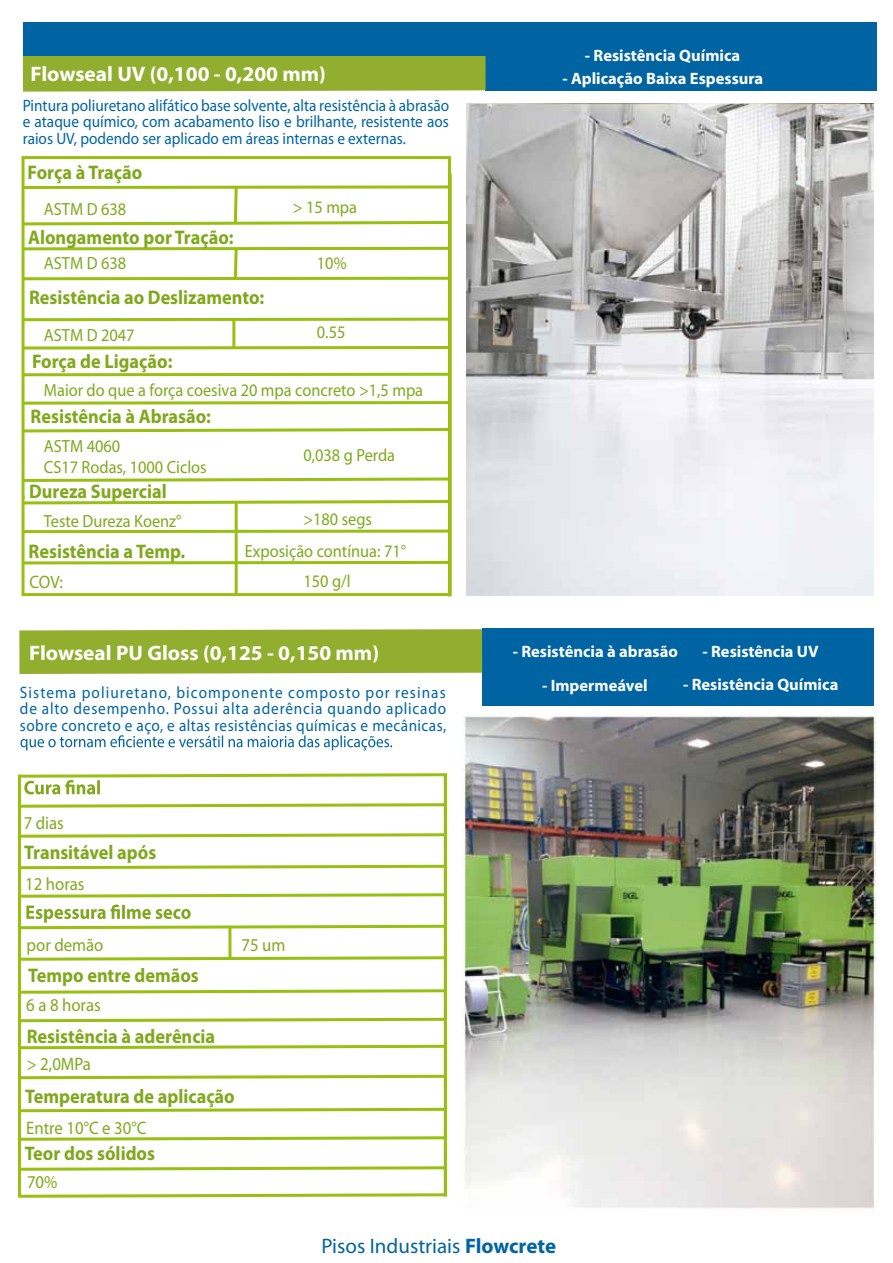
<style>
.page{position:relative;width:893px;height:1263px;background:#fff}
.page>*{position:absolute;margin:0;border:0;box-sizing:border-box;transform-origin:0 0}
.t1{font:700 21px "Myriad Pro";color:#fff}
.t2{font:21px "Myriad Pro";color:#0064a2}
.t3{font:700 19.65px "Myriad Pro";color:#81a81c;scale:.93 1}
.t4{font:18.15px "Myriad Pro";color:#81a81c;scale:.93 1}
.t5{font:18px "Myriad Pro";color:#81a81c;scale:.93 1}
.t6{font:17.7px/21px "Myriad Pro";color:#81a81c;scale:.93 1}
.t7{font:16.5px/16.5px "Myriad Pro";letter-spacing:.015em;color:#0064a2;text-align:justify;scale:.93 1}
.t8{font:700 16.5px "Myriad Pro";color:#fff}
.s1{font-weight:700}
</style>
<div class="page">
<div style="left:483px;top:629px;width:391px;height:77px;background:#0064a2"></div>
<svg style="left:21px;top:735px;width:371px;height:15px"></svg>
<div style="left:19px;top:629px;width:463px;height:45px;background:#92ae2f"></div>
<hr style="left:228px;top:926px;width:3px;height:33px;background:#98bf11">
<svg style="left:21px;top:832px;width:423px;height:7px"></svg>
<svg style="left:21px;top:1043px;width:423px;height:8px"></svg>
<svg style="left:21px;top:1073px;width:423px;height:8px"></svg>
<svg style="left:21px;top:1106px;width:423px;height:8px"></svg>
<svg style="left:21px;top:1135px;width:423px;height:7px"></svg>
<div style="left:486px;top:22px;width:391px;height:68px;background:#0064a2"></div>
<div style="left:23px;top:56px;width:463px;height:36px;background:#92ae2f"></div>
<div style="left:22px;top:156px;width:429px;height:440px;background:#fff;border:3px solid #98bf11"></div>
<svg style="left:21px;top:316px;width:431px;height:7px"></svg>
<svg style="left:21px;top:344px;width:431px;height:7px"></svg>
<svg style="left:21px;top:371px;width:431px;height:7px"></svg>
<svg style="left:21px;top:400px;width:431px;height:6px"></svg>
<svg style="left:21px;top:528px;width:431px;height:7px"></svg>
<svg style="left:21px;top:559px;width:431px;height:7px"></svg>
<svg style="left:21px;top:245px;width:431px;height:37px"></svg>
<hr style="left:232px;top:318px;width:3px;height:29px;background:#98bf11">
<svg style="left:21px;top:184px;width:431px;height:43px"></svg>
<svg style="left:21px;top:426px;width:431px;height:8px"></svg>
<div style="left:25px;top:491px;width:424px;height:9px;background:#fff"></div>
<svg style="left:21px;top:476px;width:431px;height:7px"></svg>
<svg style="left:21px;top:493px;width:431px;height:13px"></svg>
<hr style="left:235px;top:502px;width:3px;height:92px;background:#98bf11">
<div style="left:23px;top:23px;width:463px;height:33px;background:#0064a2"></div>
<div style="left:444px;top:773px;width:3px;height:423px;border:3px solid #98bf11"></div>
<svg style="left:21px;top:1016px;width:426px;height:8px"></svg>
<svg style="left:21px;top:988px;width:426px;height:7px"></svg>
<svg style="left:21px;top:955px;width:426px;height:7px"></svg>
<svg style="left:21px;top:892px;width:426px;height:39px"></svg>
<svg style="left:21px;top:863px;width:426px;height:8px"></svg>
<svg style="left:21px;top:802px;width:426px;height:7px"></svg>
<svg style="left:18px;top:773px;width:429px;height:21px"></svg>
<hr style="left:18px;top:776px;width:3px;height:420px;background:#98bf11">
<svg style="left:21px;top:1165px;width:426px;height:7px"></svg>
<svg style="left:18px;top:1192px;width:429px;height:6px"></svg>
<img style="left:462px;top:714px;width:413px;height:498px">
<div style="left:448px;top:173px;width:3px;height:423px;border:3px solid #98bf11"></div>
<img style="left:466px;top:103px;width:407px;height:492px">
<p class="t1" style="left:30px;top:60px;width:297px">Flowseal UV (0,100 - 0,200 mm)</p>
<p class="t7" style="left:23px;top:97px;width:460px">Pintura poliuretano alifático base solvente, alta resistência à abrasão e ataque químico, com acabamento liso e brilhante, resistente aos raios UV, podendo ser aplicado em áreas internas e externas.</p>
<p class="t3" style="left:28px;top:159px;width:125px">Força à Tração</p>
<p class="t6" style="left:44px;top:198px;width:90px">ASTM D 638</p>
<p class="t6" style="left:293px;top:196px;width:71px">&gt; 15 mpa</p>
<p class="t6" style="left:44px;top:252px;width:90px">ASTM D 638</p>
<p class="t6" style="left:317px;top:252px;width:33px">10%</p>
<p class="t3" style="left:28px;top:224px;width:222px">Alongamento por Tração:</p>
<p class="t3" style="left:29px;top:284px;width:254px">Resistência ao Deslizamento:</p>
<p class="t6" style="left:44px;top:324px;width:99px">ASTM D 2047</p>
<p class="t6" style="left:317px;top:321px;width:32px">0.55</p>
<p class="t3" style="left:32px;top:348px;width:152px">Força de Ligação:</p>
<p class="t6" style="left:44px;top:379px;width:409px">Maior do que a força coesiva 20 mpa concreto &gt;1,5 mpa</p>
<p class="t6" style="left:44px;top:435px;width:177px">ASTM 4060<br>CS17 Rodas, 1000 Ciclos</p>
<p class="t6" style="left:303px;top:444px;width:100px">0,038 g Perda</p>
<p class="t6" style="left:44px;top:510px;width:149px">Teste Dureza Koenz°</p>
<p class="t6" style="left:303px;top:508px;width:75px">&gt;180 segs</p>
<p class="t6" style="left:245px;top:540px;width:175px">Exposição contínua: 71°</p>
<p class="t6" style="left:303px;top:570px;width:52px">150 g/l</p>
<p class="t3" style="left:31px;top:404px;width:195px">Resistência à Abrasão:</p>
<p class="t3" style="left:29px;top:479px;width:150px">Dureza Supercial</p>
<p class="t3" style="left:29px;top:538px;width:170px">Resistência a Temp.</p>
<p class="t5" style="left:30px;top:570px;width:37px">COV:</p>
<p class="t1" style="left:29px;top:639px;width:351px">Flowseal PU Gloss (0,125 - 0,150 mm)</p>
<p class="t7" style="left:20px;top:684px;width:460px">Sistema poliuretano, bicomponente composto por resinas de alto desempenho. Possui alta aderência quando aplicado sobre concreto e aço, e altas resistências químicas e mecânicas,</p>
<p class="t5" style="left:24px;top:811px;width:45px">7 dias</p>
<p class="t3" style="left:24px;top:840px;width:144px">Transitável após</p>
<p class="t5" style="left:25px;top:873px;width:65px">12 horas</p>
<p class="t4" style="left:27px;top:933px;width:84px">por demão</p>
<p class="t4" style="left:242px;top:934px;width:49px">75 um</p>
<p class="t3" style="left:28px;top:962px;width:185px">Tempo entre demãos</p>
<p class="t5" style="left:26px;top:994px;width:82px">6 a 8 horas</p>
<p class="t3" style="left:27px;top:1023px;width:204px">Resistência à aderência</p>
<p class="t5" style="left:27px;top:1053px;width:71px">&gt; 2,0MPa</p>
<p class="t3" style="left:25px;top:1083px;width:227px">Temperatura de aplicação</p>
<p class="t3" style="left:25px;top:1140px;width:142px">Teor dos sólidos</p>
<p class="t5" style="left:26px;top:1117px;width:131px">Entre 10°C e 30°C</p>
<p class="t5" style="left:27px;top:1171px;width:34px">70%</p>
<p class="t8" style="left:585px;top:45px;width:157px">- Resistência Química</p>
<p class="t8" style="left:562px;top:68px;width:202px">- Aplicação Baixa Espessura</p>
<p class="t8" style="left:513px;top:641px;width:167px">- Resistência à abrasão</p>
<p class="t8" style="left:702px;top:641px;width:118px">- Resistência UV</p>
<p class="t8" style="left:542px;top:675px;width:107px">- Impermeável</p>
<p class="t8" style="left:683px;top:674px;width:157px">- Resistência Química</p>
<p class="t2" style="left:321px;top:1232px;width:236px">Pisos Industriais <span class="s1">Flowcrete</span></p>
</div>
